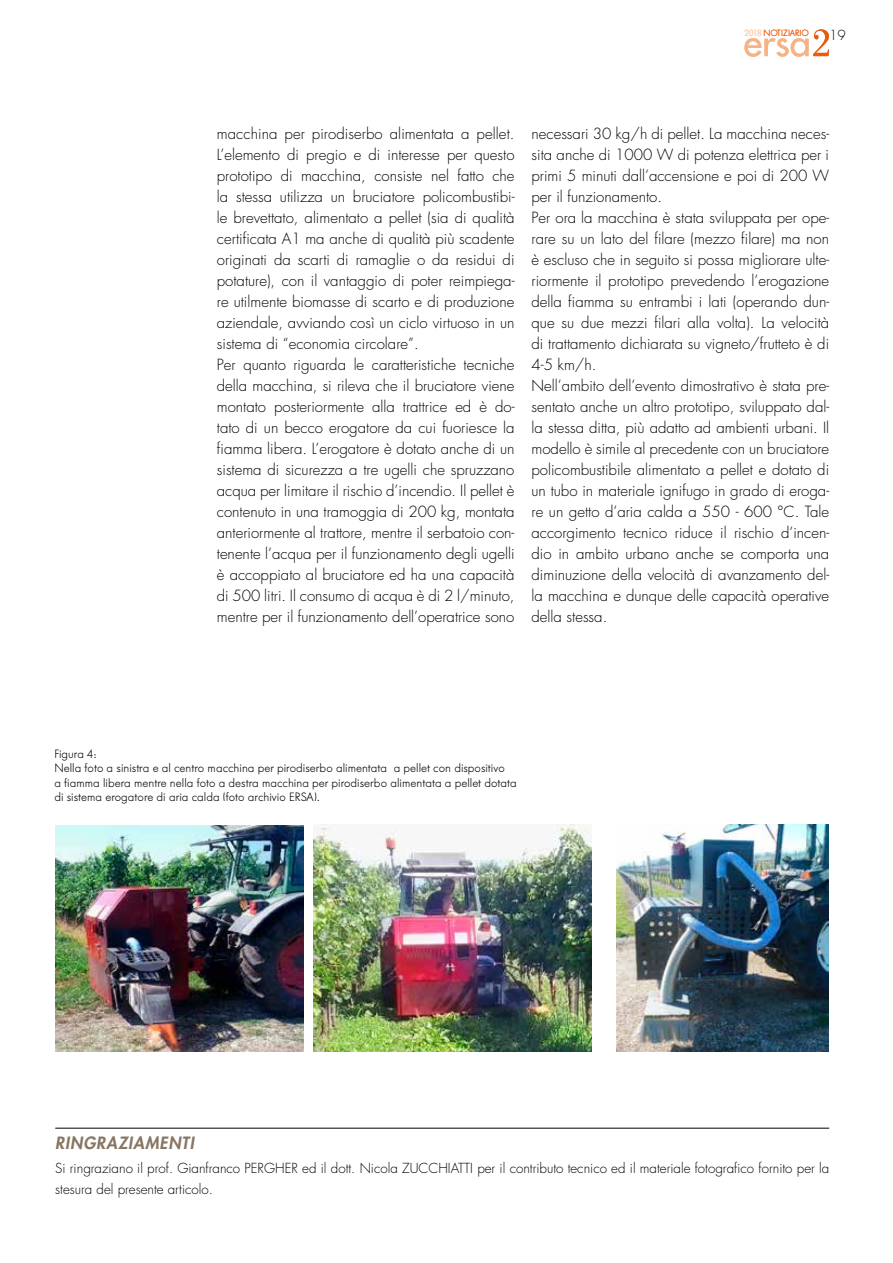
<style>
.page{position:relative;width:893px;height:1263px;background:#fff}
.page>*{position:absolute;margin:0;border:0;box-sizing:border-box;transform-origin:0 0}
.t1{font:italic 800 16.5px "Futura Std";letter-spacing:.05em;color:#887663}
.t2{font:300 15px/21px "Futura Std";color:#000}
.t3{font:300 13.5px/21px "Futura Std";color:#000}
.t4{font:300 12px/14.4px "Futura BQ";color:#000}
.t5{font:300 9px "Futura BQ";letter-spacing:-.01em;color:#ea5b0b}
.s1{font-weight:400;color:#fbd3b6}
</style>
<div class="page">
<svg style="left:744px;top:29px;width:85px;height:28px"></svg>
<img style="left:617px;top:824px;width:211px;height:228px">
<img style="left:55px;top:825px;width:248px;height:226px">
<img style="left:313px;top:824px;width:278px;height:228px">
<hr style="left:55px;top:1128px;width:774px;height:1px;background:#000">
<p class="t5" style="left:744px;top:28px;width:66px"><span class="s1">2018</span> NOTIZIARIO</p>
<p class="t3" style="left:829px;top:25px;width:18px">19</p>
<p class="t2" style="left:217px;top:123px;width:299px">macchina per pirodiserbo alimentata a pellet.<br>L’elemento di pregio e di interesse per questo prototipo di macchina, consiste nel fatto che la stessa utilizza un bruciatore policombustibi&shy;le brevettato, alimentato a pellet (sia di qualità certificata A1 ma anche di qualità più scadente originati da scarti di ramaglie o da residui di potature), con il vantaggio di poter reimpiega&shy;re utilmente biomasse di scarto e di produzione aziendale, avviando così un ciclo virtuoso in un sistema di “economia circolare”.<br>Per quanto riguarda le caratteristiche tecniche della macchina, si rileva che il bruciatore viene montato posteriormente alla trattrice ed è do&shy;tato di un becco erogatore da cui fuoriesce la fiamma libera. L’erogatore è dotato anche di un sistema di sicurezza a tre ugelli che spruzzano acqua per limitare il rischio d’incendio. Il pellet è contenuto in una tramoggia di 200 kg, montata anteriormente al trattore, mentre il serbatoio con&shy;tenente l’acqua per il funzionamento degli ugelli è accoppiato al bruciatore ed ha una capacità di 500 litri. Il consumo di acqua è di 2 l/minuto, mentre per il funzionamento dell’operatrice sono</p>
<p class="t2" style="left:531px;top:123px;width:299px">necessari 30 kg/h di pellet. La macchina neces&shy;sita anche di 1000 W di potenza elettrica per i primi 5 minuti dall’accensione e poi di 200 W per il funzionamento.<br>Per ora la macchina è stata sviluppata per ope&shy;rare su un lato del filare (mezzo filare) ma non è escluso che in seguito si possa migliorare ulte&shy;riormente il prototipo prevedendo l’erogazione della fiamma su entrambi i lati (operando dun&shy;que su due mezzi filari alla volta). La velocità di trattamento dichiarata su vigneto/frutteto è di 4-5 km/h.<br>Nell’ambito dell’evento dimostrativo è stata pre&shy;sentato anche un altro prototipo, sviluppato dal&shy;la stessa ditta, più adatto ad ambienti urbani. Il modello è simile al precedente con un bruciatore policombustibile alimentato a pellet e dotato di un tubo in materiale ignifugo in grado di eroga&shy;re un getto d’aria calda a 550 - 600 °C. Tale accorgimento tecnico riduce il rischio d’incen&shy;dio in ambito urbano anche se comporta una diminuzione della velocità di avanzamento del&shy;la macchina e dunque delle capacità operative della stessa.</p>
<p class="t4" style="left:54px;top:747px;width:464px">Figura 4:<br>Nella foto a sinistra e al centro macchina per pirodiserbo alimentata a pellet con dispositivo<br>a fiamma libera mentre nella foto a destra macchina per pirodiserbo alimentata a pellet dotata di sistema erogatore di aria calda (foto archivio ERSA).</p>
<p class="t1" style="left:55px;top:1132px;width:140px">RINGRAZIAMENTI</p>
<p class="t3" style="left:55px;top:1158px;width:775px">Si ringraziano il prof. Gianfranco PERGHER ed il dott. Nicola ZUCCHIATTI per il contributo tecnico ed il materiale fotografico fornito per la stesura del presente articolo.</p>
</div>
